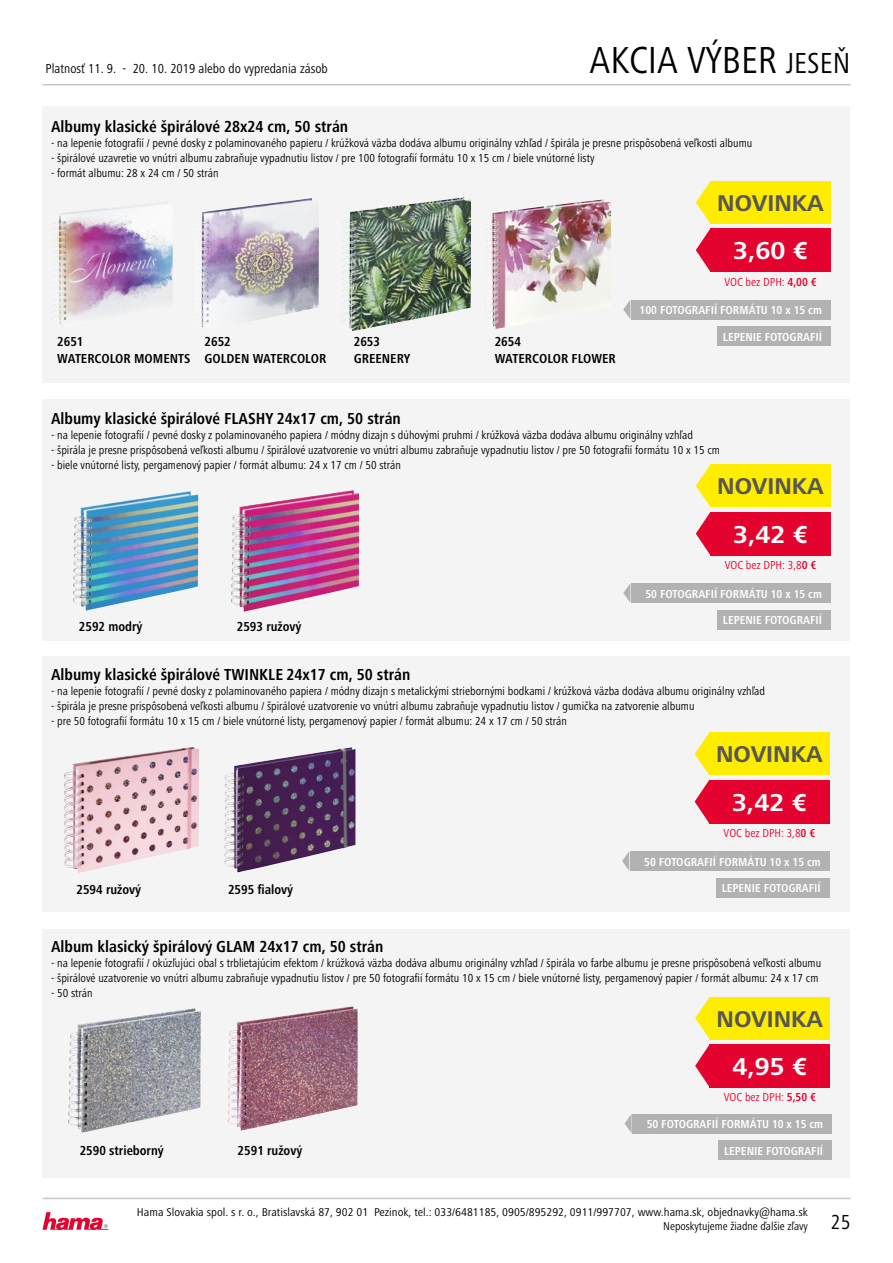
<style>
.page{position:relative;width:893px;height:1263px;background:#fff}
.page>*{position:absolute;margin:0;border:0;box-sizing:border-box;transform-origin:0 0}
.t1{font:condensed 39px "Frutiger Next LTW1 G";color:#000}
.t2{font:700 25.35px "Frutiger Next LTW1 G";color:#fff}
.t3{font:700 23.7px "Frutiger Next LTW1 G";color:#575756}
.t4{font:condensed 21px "Frutiger Next LTW1 G";color:#000}
.t5{font:700 condensed 16.5px "Frutiger Next LTW1 G";color:#000}
.t6{font:700 condensed 13.5px/16.2px "Frutiger Next LTW1 G";color:#000}
.t7{font:condensed 13.5px "Frutiger Next LTW1 G";color:#000}
.t8{font:condensed 12px "Frutiger Next LTW1 G";color:#000}
.t9{font:700 condensed 12px "Frutiger Next LTW1 G";color:#fff}
.t10{font:condensed 12px "Frutiger Next LTW1 G";color:#e4032e}
.t11{font:condensed 11.7px/14.1px "Frutiger Next LTW1 G";color:#000;text-align:right;scale:1.08 1}
.s1{font-size:30px}
.s2{font-weight:700}
</style>
<div class="page">
<div style="left:43px;top:106px;width:807px;height:277px;background:#f4f4f4"></div>
<div style="left:43px;top:399px;width:807px;height:242px;background:#f4f4f4"></div>
<div style="left:43px;top:656px;width:807px;height:256px;background:#f4f4f4"></div>
<div style="left:43px;top:929px;width:807px;height:249px;background:#f4f4f4"></div>
<hr style="left:43px;top:84px;width:807px;height:1px;background:#c6c6c6">
<hr style="left:43px;top:1198px;width:807px;height:1px;background:#c6c6c6">
<svg style="left:43px;top:1212px;width:65px;height:18px"></svg>
<img style="left:68px;top:1008px;width:133px;height:124px">
<div style="left:710px;top:997px;width:120px;height:42px;background:#ffed00"></div>
<svg style="left:695px;top:997px;width:15px;height:91px"></svg>
<div style="left:710px;top:1044px;width:120px;height:44px;background:#e4032e"></div>
<img style="left:52px;top:205px;width:121px;height:119px">
<img style="left:201px;top:198px;width:118px;height:129px">
<img style="left:228px;top:1006px;width:130px;height:125px">
<img style="left:341px;top:197px;width:130px;height:134px">
<img style="left:486px;top:199px;width:125px;height:130px">
<div style="left:631px;top:300px;width:199px;height:20px;background:#b3b2b2"></div>
<div style="left:710px;top:181px;width:120px;height:43px;background:#ffed00"></div>
<div style="left:717px;top:326px;width:113px;height:20px;background:#b3b2b2"></div>
<svg style="left:696px;top:182px;width:14px;height:89px"></svg>
<div style="left:710px;top:228px;width:120px;height:44px;background:#e4032e"></div>
<svg style="left:623px;top:300px;width:7px;height:19px"></svg>
<img style="left:73px;top:491px;width:125px;height:119px">
<img style="left:231px;top:490px;width:128px;height:122px">
<div style="left:631px;top:583px;width:199px;height:20px;background:#b3b2b2"></div>
<div style="left:710px;top:464px;width:120px;height:43px;background:#ffed00"></div>
<div style="left:717px;top:610px;width:113px;height:19px;background:#b3b2b2"></div>
<svg style="left:696px;top:465px;width:14px;height:90px"></svg>
<div style="left:710px;top:512px;width:120px;height:43px;background:#e4032e"></div>
<svg style="left:623px;top:584px;width:7px;height:18px"></svg>
<img style="left:64px;top:747px;width:135px;height:126px">
<img style="left:224px;top:747px;width:131px;height:125px">
<div style="left:630px;top:851px;width:199px;height:20px;background:#b3b2b2"></div>
<div style="left:709px;top:732px;width:120px;height:43px;background:#ffed00"></div>
<div style="left:716px;top:878px;width:113px;height:19px;background:#b3b2b2"></div>
<svg style="left:695px;top:733px;width:14px;height:90px"></svg>
<div style="left:709px;top:780px;width:120px;height:43px;background:#e4032e"></div>
<svg style="left:622px;top:852px;width:7px;height:18px"></svg>
<div style="left:632px;top:1114px;width:200px;height:20px;background:#b3b2b2"></div>
<div style="left:719px;top:1140px;width:113px;height:20px;background:#b3b2b2"></div>
<svg style="left:624px;top:1114px;width:8px;height:19px"></svg>
<p class="t7" style="left:46px;top:61px;width:284px">Platnosť 11. 9. - 20. 10. 2019 alebo do vypredania zásob</p>
<h1 class="t1" style="left:590px;top:38px;width:262px">AKCIA VÝBER <span class="s1">JESEŇ</span></h1>
<h3 class="t5" style="left:51px;top:117px;width:299px">Albumy klasické špirálové 28x24 cm, 50 strán</h3>
<p class="t8" style="left:51px;top:136px;width:703px">- na lepenie fotografií / pevné dosky z polaminovaného papieru / krúžková väzba dodáva albumu originálny vzhľad / špirála je presne prispôsobená veľkosti albumu</p>
<p class="t8" style="left:51px;top:151px;width:545px">- špirálové uzavretie vo vnútri albumu zabraňuje vypadnutiu listov / pre 100 fotografií formátu 10 x 15 cm / biele vnútorné listy</p>
<p class="t8" style="left:51px;top:166px;width:169px">- formát albumu: 28 x 24 cm / 50 strán</p>
<h3 class="t3" style="left:717px;top:189px;width:108px">NOVINKA</h3>
<h2 class="t2" style="left:733px;top:236px;width:76px">3,60 €</h2>
<p class="t10" style="left:724px;top:275px;width:94px">VOC bez DPH: <span class="s2">4,00 €</span></p>
<p class="t6" style="left:57px;top:334px;width:135px">2651<br>WATERCOLOR MOMENTS</p>
<p class="t6" style="left:205px;top:334px;width:123px">2652<br>GOLDEN WATERCOLOR</p>
<p class="t6" style="left:354px;top:334px;width:58px">2653<br>GREENERY</p>
<p class="t6" style="left:495px;top:334px;width:123px">2654<br>WATERCOLOR FLOWER</p>
<p class="t9" style="left:640px;top:303px;width:184px">100 FOTOGRAFIÍ FORMÁTU 10 x 15 cm</p>
<p class="t9" style="left:723px;top:330px;width:101px">LEPENIE FOTOGRAFIÍ</p>
<h3 class="t5" style="left:51px;top:409px;width:351px">Albumy klasické špirálové FLASHY 24x17 cm, 50 strán</h3>
<p class="t8" style="left:51px;top:428px;width:643px">- na lepenie fotografií / pevné dosky z polaminovaného papiera / módny dizajn s dúhovými pruhmi / krúžková väzba dodáva albumu originálny vzhľad</p>
<p class="t8" style="left:51px;top:443px;width:670px">- špirála je presne prispôsobená veľkosti albumu / špirálové uzatvorenie vo vnútri albumu zabraňuje vypadnutiu listov / pre 50 fotografií formátu 10 x 15 cm</p>
<p class="t8" style="left:51px;top:458px;width:352px">- biele vnútorné listy, pergamenový papier / formát albumu: 24 x 17 cm / 50 strán</p>
<h3 class="t3" style="left:717px;top:473px;width:108px">NOVINKA</h3>
<h2 class="t2" style="left:733px;top:520px;width:76px">3,42 €</h2>
<p class="t10" style="left:725px;top:558px;width:93px">VOC bez DPH: 3,8<span class="s2">0 €</span></p>
<p class="t6" style="left:79px;top:618px;width:65px">2592 modrý</p>
<p class="t6" style="left:237px;top:618px;width:66px">2593 ružový</p>
<p class="t9" style="left:645px;top:587px;width:178px">50 FOTOGRAFIÍ FORMÁTU 10 x 15 cm</p>
<p class="t9" style="left:723px;top:613px;width:101px">LEPENIE FOTOGRAFIÍ</p>
<h3 class="t5" style="left:51px;top:665px;width:361px">Albumy klasické špirálové TWINKLE 24x17 cm, 50 strán</h3>
<p class="t8" style="left:51px;top:684px;width:716px">- na lepenie fotografií / pevné dosky z polaminovaného papiera / módny dizajn s metalickými striebornými bodkami / krúžková väzba dodáva albumu originálny vzhľad</p>
<p class="t8" style="left:51px;top:699px;width:645px">- špirála je presne prispôsobená veľkosti albumu / špirálové uzatvorenie vo vnútri albumu zabraňuje vypadnutiu listov / gumička na zatvorenie albumu</p>
<p class="t8" style="left:51px;top:714px;width:517px">- pre 50 fotografií formátu 10 x 15 cm / biele vnútorné listy, pergamenový papier / formát albumu: 24 x 17 cm / 50 strán</p>
<h3 class="t3" style="left:716px;top:741px;width:108px">NOVINKA</h3>
<h2 class="t2" style="left:732px;top:788px;width:76px">3,42 €</h2>
<p class="t10" style="left:724px;top:826px;width:93px">VOC bez DPH: 3,8<span class="s2">0 €</span></p>
<p class="t6" style="left:77px;top:882px;width:66px">2594 ružový</p>
<p class="t6" style="left:228px;top:882px;width:67px">2595 fialový</p>
<p class="t9" style="left:644px;top:855px;width:178px">50 FOTOGRAFIÍ FORMÁTU 10 x 15 cm</p>
<p class="t9" style="left:722px;top:881px;width:101px">LEPENIE FOTOGRAFIÍ</p>
<h3 class="t5" style="left:51px;top:937px;width:334px">Album klasický špirálový GLAM 24x17 cm, 50 strán</h3>
<p class="t8" style="left:51px;top:956px;width:772px">- na lepenie fotografií / okúzľujúci obal s trblietajúcim efektom / krúžková väzba dodáva albumu originálny vzhľad / špirála vo farbe albumu je presne prispôsobená veľkosti albumu</p>
<p class="t8" style="left:51px;top:971px;width:769px">- špirálové uzatvorenie vo vnútri albumu zabraňuje vypadnutiu listov / pre 50 fotografií formátu 10 x 15 cm / biele vnútorné listy, pergamenový papier / formát albumu: 24 x 17 cm</p>
<p class="t8" style="left:51px;top:986px;width:43px">- 50 strán</p>
<h3 class="t3" style="left:717px;top:1005px;width:108px">NOVINKA</h3>
<h2 class="t2" style="left:732px;top:1052px;width:76px">4,95 €</h2>
<p class="t10" style="left:724px;top:1090px;width:94px">VOC bez DPH: <span class="s2">5,50 €</span></p>
<p class="t6" style="left:80px;top:1143px;width:86px">2590 strieborný</p>
<p class="t6" style="left:238px;top:1143px;width:66px">2591 ružový</p>
<p class="t9" style="left:647px;top:1117px;width:178px">50 FOTOGRAFIÍ FORMÁTU 10 x 15 cm</p>
<p class="t9" style="left:724px;top:1144px;width:101px">LEPENIE FOTOGRAFIÍ</p>
<p class="t11" style="left:137px;top:1205px;width:623px">Hama Slovakia spol. s r. o., Bratislavská 87, 902 01 Pezinok, tel.: 033/6481185, 0905/895292, 0911/997707, www.hama.sk, objednavky@hama.sk<br>Neposkytujeme žiadne ďalšie zľavy</p>
<h3 class="t4" style="left:831px;top:1210px;width:21px">25</h3>
</div>
